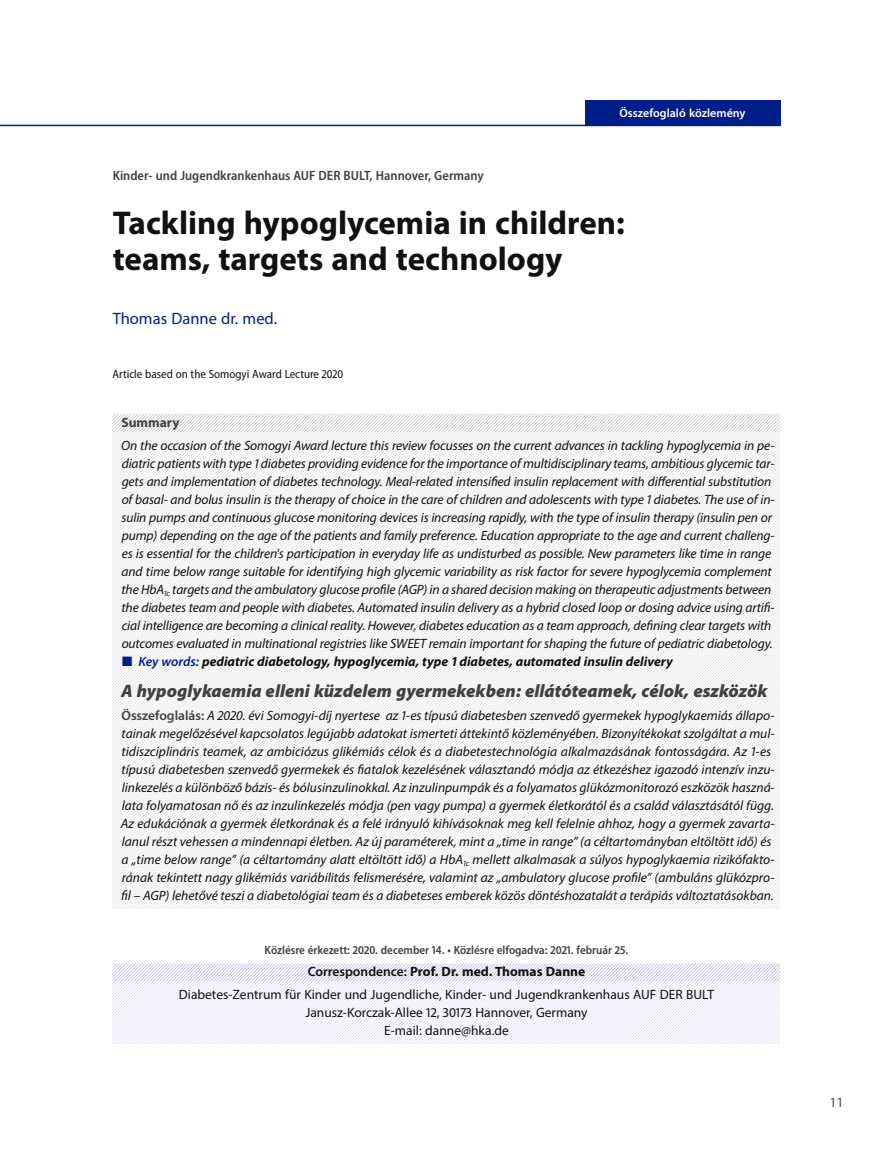
<style>
.page{position:relative;width:893px;height:1161px;background:#fff}
.page>*{position:absolute;margin:0;border:0;box-sizing:border-box;transform-origin:0 0}
.Főcím{font:700 33px/36px "Myriad Pro";color:#11110f}
.Főcím_2{font:italic 900 18px "Myriad Pro";color:#404140}
.Szerzők{font:16.5px "Myriad Pro";color:#001e8a}
.t1{font:14.1px "Myriad Pro";color:#4d4f4e}
.Összefoglalás_1__ang{font:italic 13.5px/18px "Myriad Pro";letter-spacing:-.01em;color:#11110f}
.Összefoglalás_2__mag{font:italic 13.5px/18px "Myriad Pro";color:#11110f}
.Levelezési_cím{font:13.5px "Myriad Pro";color:#11110f}
.t2{font:italic 700 13.5px "Myriad Pro";color:#11110f}
.Munkahelyek{font:600 semi-condensed 13.5px "Myriad Pro";color:#404140}
.Levelezési_cím_fej{font:700 13.5px "Myriad Pro";color:#11110f}
.Összefoglalás_cím{font:700 13.5px "Myriad Pro";color:#404140}
.Közlés{font:600 semi-condensed 12px "Myriad Pro";color:#404140}
.Kiscsillag{font:semi-condensed 12px "Myriad Pro";color:#11110f}
.t3{font:600 12px "Myriad Pro";color:#fff}
.s1{color:#001e8a}
.s2{font-weight:600;color:#001e8a}
.s3{font-weight:600;font-style:normal;color:#404140}
.s4{font-weight:600}
</style>
<div class="page">
<svg style="left:112px;top:413px;width:669px;height:631px"></svg>
<hr style="left:0;top:125px;width:780px;height:1px;background:#001e8a">
<div style="left:585px;top:100px;width:195px;height:25px;background:#001e8a"></div>
<p class="t3" style="left:619px;top:105px;width:128px">Összefoglaló közlemény</p>
<p class="Munkahelyek" style="left:113px;top:167px;width:373px">Kinder- und Jugendkrankenhaus AUF DER BULT, Hannover, Germany</p>
<p class="Főcím" style="left:113px;top:203px;width:514px">Tackling hypoglycemia in children: teams, targets and technology</p>
<p class="Szerzők" style="left:113px;top:308px;width:166px">Thomas Danne dr. med.</p>
<p class="Kiscsillag" style="left:112px;top:366px;width:232px">Article based on the Somogyi Award Lecture 2020</p>
<p class="Összefoglalás_cím" style="left:121px;top:414px;width:59px">Summary</p>
<p class="Összefoglalás_1__ang" style="left:121px;top:436px;width:655px">On the occasion of the Somogyi Award lecture this review focusses on the current advances in tackling hypoglycemia in pe&shy;diatric patients with type 1 diabetes providing evidence for the importance of multidisciplinary teams, ambitious glycemic tar&shy;gets and implementation of diabetes technology. Meal-related intensified insulin replacement with differential substitution of basal- and bolus insulin is the therapy of choice in the care of children and adolescents with type 1 diabetes. The use of in&shy;sulin pumps and continuous glucose monitoring devices is increasing rapidly, with the type of insulin therapy (insulin pen or pump) depending on the age of the patients and family preference. Education appropriate to the age and current challeng&shy;es is essential for the children's participation in everyday life as undisturbed as possible. New parameters like time in range and time below range suitable for identifying high glycemic variability as risk factor for severe hypoglycemia complement the HbA<sub>1c</sub> targets and the ambulatory glucose profile (AGP) in a shared decision making on therapeutic adjustments between the diabetes team and people with diabetes. Automated insulin delivery as a hybrid closed loop or dosing advice using artifi&shy;cial intelligence are becoming a clinical reality. However, diabetes education as a team approach, defining clear targets with outcomes evaluated in multinational registries like SWEET remain important for shaping the future of pediatric diabetology.</p>
<p class="t2" style="left:122px;top:652px;width:552px"><span class="s1">■</span> <span class="s2">Key words:</span> pediatric diabetology, hypoglycemia, type 1 diabetes, automated insulin delivery</p>
<p class="Főcím_2" style="left:121px;top:679px;width:648px">A hypoglykaemia elleni küzdelem gyermekekben: ellátóteamek, célok, eszközök</p>
<p class="Összefoglalás_2__mag" style="left:121px;top:706px;width:655px"><span class="s3">Összefoglalás:</span> A 2020. évi Somogyi-díj nyertese az 1-es típusú diabetesben szenvedő gyermekek hypoglykaemiás állapo&shy;tainak megelőzésével kapcsolatos legújabb adatokat ismerteti áttekintő közleményében. Bizonyítékokat szolgáltat a mul&shy;tidiszciplináris teamek, az ambiciózus glikémiás célok és a diabetestechnológia alkalmazásának fontosságára. Az 1-es típusú diabetesben szenvedő gyermekek és fiatalok kezelésének választandó módja az étkezéshez igazodó intenzív inzu&shy;linkezelés a különböző bázis- és bólusinzulinokkal. Az inzulinpumpák és a folyamatos glükózmonitorozó eszközök haszná&shy;lata folyamatosan nő és az inzulinkezelés módja (pen vagy pumpa) a gyermek életkorától és a család választásától függ.<br>Az edukációnak a gyermek életkorának és a felé irányuló kihívásoknak meg kell felelnie ahhoz, hogy a gyermek zavarta&shy;lanul részt vehessen a mindennapi életben. Az új paraméterek, mint a „time in range” (a céltartományban eltöltött idő) és a „time below range” (a céltartomány alatt eltöltött idő) a HbA<sub>1c</sub> mellett alkalmasak a súlyos hypoglykaemia rizikófakto&shy;rának tekintett nagy glikémiás variábilitás felismerésére, valamint az „ambulatory glucose profile” (ambuláns glükózpro&shy;fil – AGP) lehetővé teszi a diabetológiai team és a diabeteses emberek közös döntéshozatalát a terápiás változtatásokban.</p>
<p class="Közlés" style="left:265px;top:942px;width:365px">Közlésre érkezett: 2020. december 14. • Közlésre elfogadva: 2021. február 25.</p>
<p class="Levelezési_cím_fej" style="left:308px;top:963px;width:279px"><span class="s4">Correspondence:</span> Prof. Dr. med. Thomas Danne</p>
<p class="Levelezési_cím" style="left:179px;top:986px;width:537px">Diabetes-Zentrum für Kinder und Jugendliche, Kinder- und Jugendkrankenhaus AUF DER BULT</p>
<p class="Levelezési_cím" style="left:305px;top:1004px;width:284px">Janusz-Korczak-Allee 12, 30173 Hannover, Germany</p>
<p class="Levelezési_cím" style="left:384px;top:1022px;width:126px">E-mail: danne@hka.de</p>
<p class="t1" style="left:829px;top:1094px;width:16px">11</p>
</div>
